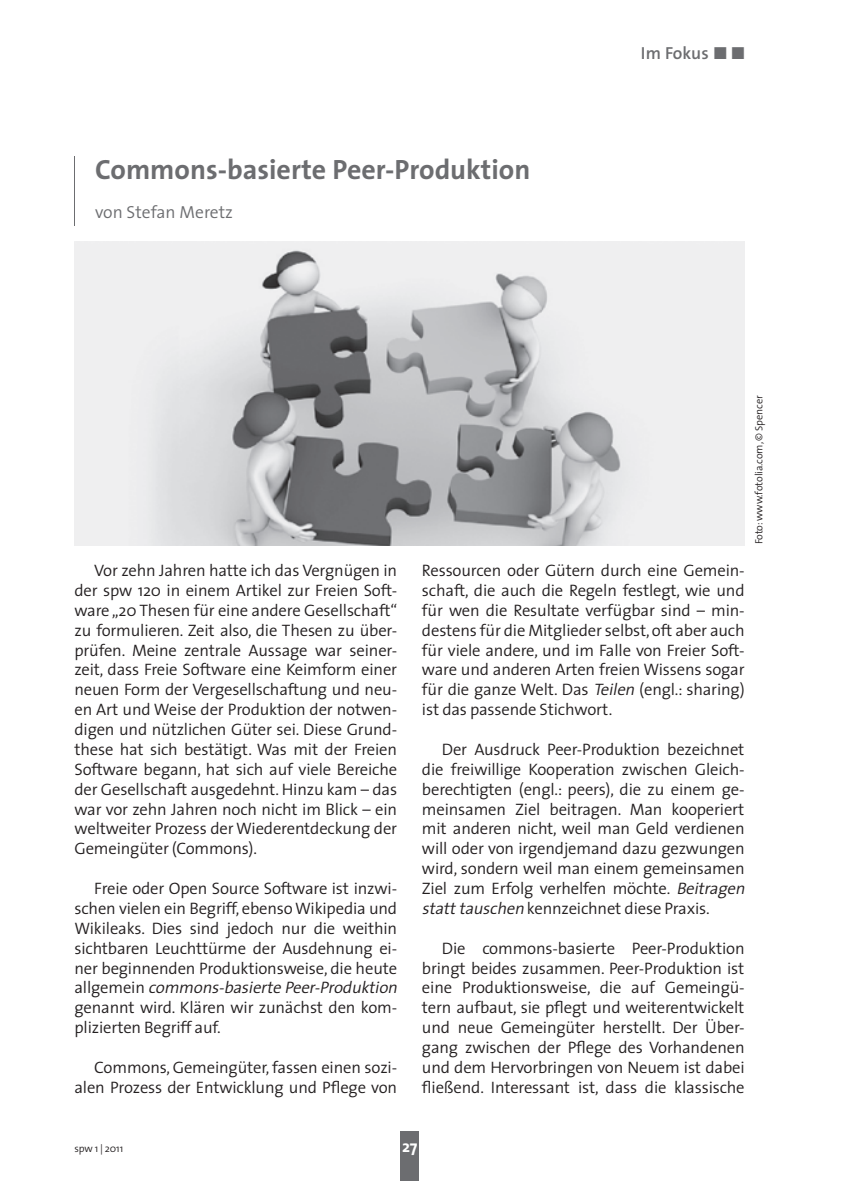
<style>
.page{position:relative;width:844px;height:1181px;background:#fff}
.page>*{position:absolute;margin:0;border:0;box-sizing:border-box;transform-origin:0 0}
.t1{font:700 28px "The Sans";color:#6c6d70}
.t2{font:300 17.5px "The Sans";color:#6c6d70}
.t3{font:600 17.5px "The Sans";letter-spacing:.005em;color:#6c6d70}
.t4{font:300 16.62px/19.9px "The Sans";letter-spacing:-.01em;color:#231f20;text-align:justify}
.t5{font:700 16.62px "The Sans";color:#fff}
.t6{font:300 10.5px "The Sans";letter-spacing:-.01em;color:#231f20}
.s1{font-family:"The Sans Bold Expert";font-weight:400}
.s2{font-style:italic}
</style>
<div class="page">
<div style="left:400px;top:1131px;width:19px;height:50px;background:#6c6d70"></div>
<hr style="left:74px;top:156px;width:1px;height:69px;background:#6c6d70">
<img style="left:74px;top:242px;width:670px;height:304px">
<h1 class="t1" style="left:95px;top:151px;width:436px">Commons-basierte Peer-Produktion</h1>
<p class="t2" style="left:95px;top:201px;width:139px">von Stefan Meretz</p>
<p class="t3" style="left:640px;top:39px;width:106px">Im Fokus <span class="s1">óó</span></p>
<p class="t4" style="left:74px;top:560px;width:324px;text-indent:20px">Vor zehn Jahren hatte ich das Vergnügen in der spw 120 in einem Artikel zur Freien Soft&shy;ware „20 Thesen für eine andere Gesellschaft“ zu formulieren. Zeit also, die Thesen zu über&shy;prüfen. Meine zentrale Aussage war seiner&shy;zeit, dass Freie Software eine Keimform einer neuen Form der Vergesellschaftung und neu&shy;en Art und Weise der Produktion der notwen&shy;digen und nützlichen Güter sei. Diese Grund&shy;these hat sich bestätigt. Was mit der Freien Software begann, hat sich auf viele Bereiche der Gesellschaft ausgedehnt. Hinzu kam – das war vor zehn Jahren noch nicht im Blick – ein weltweiter Prozess der Wiederentdeckung der Gemeingüter (Commons).</p>
<p class="t4" style="left:74px;top:878px;width:328px;text-align:left;text-indent:20px">Freie oder Open Source Software ist inzwi&shy;schen vielen ein Begriff, ebenso Wikipedia und Wikileaks. Dies sind jedoch nur die weithin sichtbaren Leuchttürme der Ausdehnung ei&shy;ner beginnenden Produktionsweise, die heute a l l g e m e i n <span class="s2">commons-basierte Peer-Produktion </span>genannt wird. Klären wir zunächst den kom&shy;plizierten Begriff auf.</p>
<p class="t4" style="left:74px;top:1057px;width:324px;text-align:right">Commons, Gemeingüter, fassen einen sozi&shy;alen Prozess der Entwicklung und Pflege von</p>
<p class="t4" style="left:422px;top:560px;width:324px">Ressourcen oder Gütern durch eine Gemein&shy;schaft, die auch die Regeln festlegt, wie und für wen die Resultate verfügbar sind – min&shy;destens für die Mitglieder selbst, oft aber auch für viele andere, und im Falle von Freier Soft&shy;ware und anderen Arten freien Wissens sogar für die ganze Welt. Das <span class="s2">Teilen</span> (engl.: sharing) ist das passende Stichwort.</p>
<p class="t4" style="left:422px;top:739px;width:328px;text-align:left;text-indent:20px">Der Ausdruck Peer-Produktion bezeichnet die freiwillige Kooperation zwischen Gleich&shy;berechtigten (engl.: peers), die zu einem ge&shy;meinsamen Ziel beitragen. Man kooperiert mit anderen nicht, weil man Geld verdienen will oder von irgendjemand dazu gezwungen wird, sondern weil man einem gemeinsamen Ziel zum Erfolg verhelfen möchte. <span class="s2">Beitragen statttauschen</span> kennzeichnet diese Praxis.</p>
<p class="t4" style="left:422px;top:938px;width:324px;text-indent:20px">Die commons-basierte Peer-Produktion bringt beides zusammen. Peer-Produktion ist eine Produktionsweise, die auf Gemeingü&shy;tern aufbaut, sie pflegt und weiterentwickelt und neue Gemeingüter herstellt. Der Über&shy;gang zwischen der Pflege des Vorhandenen und dem Hervorbringen von Neuem ist dabei fließend. Interessant ist, dass die klassische</p>
<p class="t6" style="left:752px;top:544px;width:150px;rotate:-90deg">Foto: www.fotolia.com, © Spencer</p>
<p class="t6" style="left:74px;top:1142px;width:50px">spw 1 | 2011</p>
<p class="t5" style="left:402px;top:1136px;width:17px">27</p>
</div>
